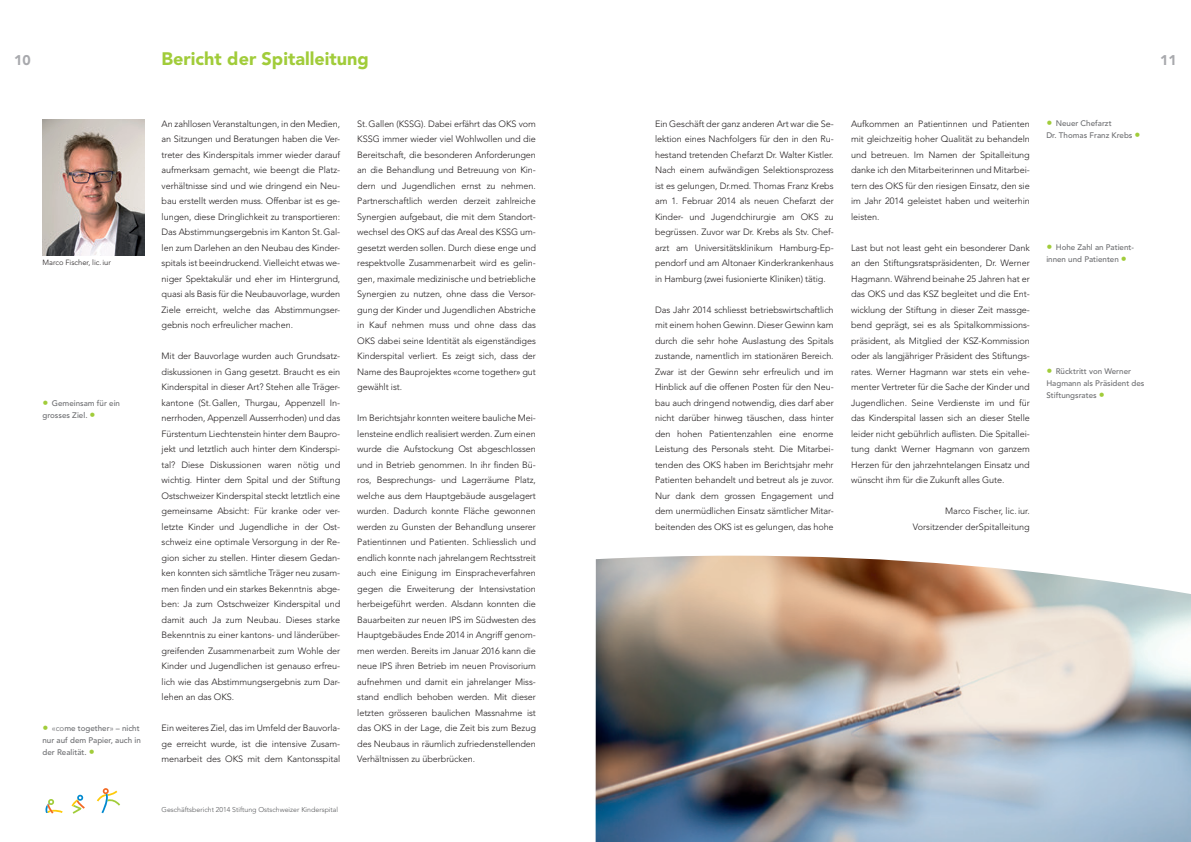
<style>
.page{position:relative;width:1191px;height:842px;background:#fff}
.page>*{position:absolute;margin:0;border:0;box-sizing:border-box;transform-origin:0 0}
.t1{font:900 18px "Avenir LT Std";color:#a1cc3a}
.t2{font:900 14px "Avenir LT Std";color:#a8a9ad}
.t3{font:300 9.1px/15.5px "Avenir LT Std";letter-spacing:-.01em;color:#231f20;text-align:justify}
.t4{font:500 8px/12px "Avenir LT Std";color:#6c6d70}
.t5{font:300 7.5px "Avenir LT Std";color:#231f20}
.t6{font:300 7px "Avenir LT Std";color:#57585a}
.s1{font-size:12px;color:#a1cc3a}
.s2{font-weight:400}
</style>
<div class="page">
<img style="left:43px;top:119px;width:102px;height:137px">
<svg style="left:45px;top:799px;width:18px;height:14px"></svg>
<svg style="left:72px;top:795px;width:13px;height:19px"></svg>
<svg style="left:97px;top:788px;width:23px;height:25px"></svg>
<img style="left:595px;top:556px;width:596px;height:286px">
<h1 class="t1" style="left:162px;top:47px;width:209px">Bericht der Spitalleitung</h1>
<h2 class="t2" style="left:14px;top:51px;width:18px">10</h2>
<h2 class="t2" style="left:1160px;top:51px;width:18px">11</h2>
<p class="t5" style="left:43px;top:258px;width:70px">Marco Fischer, lic.iur</p>
<p class="t4" style="left:43px;top:397px;width:79px"><span class="s1">•</span> Gemeinsam für ein grosses Ziel. <span class="s1">•</span></p>
<p class="t4" style="left:43px;top:722px;width:100px"><span class="s1">•</span> <span class="s2">«co</span>me together<span class="s2">»</span> – nicht nur auf dem Papier, auch in der Realität. <span class="s1">•</span></p>
<p class="t3" style="left:162px;top:116px;width:180px">An zahllosen Veranstaltungen, in den Medien, an Sitzungen und Beratungen haben die Ver&shy;treter des Kinderspitals immer wieder darauf aufmerksam gemacht, wie beengt die Platz&shy;verhältnisse sind und wie dringend ein Neu&shy;bau erstellt werden muss. Offenbar ist es ge&shy;lungen, diese Dringlichkeit zu transportieren:<br>Das Abstimmungsergebnis im Kanton St.Gal&shy;len zum Darlehen an den Neubau des Kinder&shy;spitals ist beeindruckend. Vielleicht etwas we&shy;niger Spektakulär und eher im Hintergrund, quasi als Basis für die Neubauvorlage, wurden Ziele erreicht, welche das Abstimmungser&shy;gebnis noch erfreulicher machen.</p>
<p class="t3" style="left:162px;top:348px;width:180px">Mit der Bauvorlage wurden auch Grundsatz&shy;diskussionen in Gang gesetzt. Braucht es ein Kinderspital in dieser Art? Stehen alle Träger&shy;kantone (St.Gallen, Thurgau, Appenzell In&shy;nerrhoden, Appenzell Ausserrhoden) und das Fürstentum Liechtenstein hinter dem Baupro&shy;jekt und letztlich auch hinter dem Kinderspi&shy;tal? Diese Diskussionen waren nötig und wichtig. Hinter dem Spital und der Stiftung Ostschweizer Kinderspital steckt letztlich eine gemeinsame Absicht: Für kranke oder ver&shy;letzte Kinder und Jugendliche in der Ost&shy;schweiz eine optimale Versorgung in der Re&shy;gion sicher zu stellen. Hinter diesem Gedan&shy;ken konnten sich sämtliche Träger neu zusam&shy;men finden und ein starkes Bekenntnis abge&shy;ben: Ja zum Ostschweizer Kinderspital und damit auch Ja zum Neubau. Dieses starke Bekenntnis zu einer kantons- und länderüber&shy;greifenden Zusammenarbeit zum Wohle der Kinder und Jugendlichen ist genauso erfreu&shy;lich wie das Abstimmungsergebnis zum Dar&shy;lehen an das OKS.</p>
<p class="t3" style="left:162px;top:720px;width:180px">Ein weiteres Ziel, das im Umfeld der Bauvorla&shy;ge erreicht wurde, ist die intensive Zusam&shy;menarbeit des OKS mit dem Kantonsspital</p>
<p class="t3" style="left:357px;top:116px;width:180px">St.Gallen (KSSG). Dabei erfährt das OKS vom KSSG immer wieder viel Wohlwollen und die Bereitschaft, die besonderen Anforderungen an die Behandlung und Betreuung von Kin&shy;dern und Jugendlichen ernst zu nehmen.<br>Partnerschaftlich werden derzeit zahlreiche Synergien aufgebaut, die mit dem Standort&shy;wechsel des OKS auf das Areal des KSSG um&shy;gesetzt werden sollen. Durch diese enge und respektvolle Zusammenarbeit wird es gelin&shy;gen, maximale medizinische und betriebliche Synergien zu nutzen, ohne dass die Versor&shy;gung der Kinder und Jugendlichen Abstriche in Kauf nehmen muss und ohne dass das OKS dabei seine Identität als eigenständiges Kinderspital verliert. Es zeigt sich, dass der Name des Bauprojektes <span class="s2">«</span>come together<span class="s2">»</span> gut gewählt ist.</p>
<p class="t3" style="left:357px;top:410px;width:180px">Im Berichtsjahr konnten weitere bauliche Mei&shy;lensteine endlich realisiert werden. Zum einen wurde die Aufstockung Ost abgeschlossen und in Betrieb genommen. In ihr finden Bü&shy;ros, Besprechungs- und Lagerräume Platz, welche aus dem Hauptgebäude ausgelagert wurden. Dadurch konnte Fläche gewonnen werden zu Gunsten der Behandlung unserer Patientinnen und Patienten. Schliesslich und endlich konnte nach jahrelangem Rechtsstreit auch eine Einigung im Einspracheverfahren gegen die Erweiterung der Intensivstation herbeigeführt werden. Alsdann konnten die Bauarbeiten zur neuen IPS im Südwesten des Hauptgebäudes Ende 2014 in Angriff genom&shy;men werden. Bereits im Januar 2016 kann die neue IPS ihren Betrieb im neuen Provisorium aufnehmen und damit ein jahrelanger Miss&shy;stand endlich behoben werden. Mit dieser letzten grösseren baulichen Massnahme ist das OKS in der Lage, die Zeit bis zum Bezug des Neubaus in räumlich zufriedenstellenden Verhältnissen zu überbrücken.</p>
<p class="t6" style="left:162px;top:806px;width:178px">Geschäftsbericht 2014 Stiftung Ostschweizer Kinderspital</p>
<p class="t3" style="left:655px;top:116px;width:180px">Ein Geschäft der ganz anderen Art war die Se&shy;lektion eines Nachfolgers für den in den Ru&shy;hestand tretenden Chefarzt Dr. Walter Kistler.<br>Nach einem aufwändigen Selektionsprozess ist es gelungen, Dr.med. Thomas Franz Krebs am 1. Februar 2014 als neuen Chefarzt der Kinder- und Jugendchirurgie am OKS zu begrüssen. Zuvor war Dr. Krebs als Stv. Chef&shy;arzt am Universitätsklinikum Hamburg-Ep&shy;pendorf und am Altonaer Kinderkrankenhaus in Hamburg (zwei fusionierte Kliniken) tätig.</p>
<p class="t3" style="left:655px;top:302px;width:180px">Das Jahr 2014 schliesst betriebswirtschaftlich mit einem hohen Gewinn. Dieser Gewinn kam durch die sehr hohe Auslastung des Spitals zustande, namentlich im stationären Bereich.<br>Zwar ist der Gewinn sehr erfreulich und im Hinblick auf die offenen Posten für den Neu&shy;bau auch dringend notwendig, dies darf aber nicht darüber hinweg täuschen, dass hinter den hohen Patientenzahlen eine enorme Leistung des Personals steht. Die Mitarbei&shy;tenden des OKS haben im Berichtsjahr mehr Patienten behandelt und betreut als je zuvor.<br>Nur dank dem grossen Engagement und dem unermüdlichen Einsatz sämtlicher Mitar&shy;beitenden des OKS ist es gelungen, das hohe</p>
<p class="t3" style="left:851px;top:116px;width:180px">Aufkommen an Patientinnen und Patienten mit gleichzeitig hoher Qualität zu behandeln und betreuen. Im Namen der Spitalleitung danke ich den Mitarbeiterinnen und Mitarbei&shy;tern des OKS für den riesigen Einsatz, den sie im Jahr 2014 geleistet haben und weiterhin leisten.</p>
<p class="t3" style="left:851px;top:240px;width:180px">Last but not least geht ein besonderer Dank an den Stiftungsratspräsidenten, Dr. Werner Hagmann. Während beinahe 25 Jahren hat er das OKS und das KSZ begleitet und die Ent&shy;wicklung der Stiftung in dieser Zeit massge&shy;bend geprägt, sei es als Spitalkommissions&shy;präsident, als Mitglied der KSZ-Kommission oder als langjähriger Präsident des Stiftungs&shy;rates. Werner Hagmann war stets ein vehe&shy;menter Vertreter für die Sache der Kinder und Jugendlichen. Seine Verdienste im und für das Kinderspital lassen sich an dieser Stelle leider nicht gebührlich auflisten. Die Spitallei&shy;tung dankt Werner Hagmann von ganzem Herzen für den jahrzehntelangen Einsatz und wünscht ihm für die Zukunft alles Gute.</p>
<p class="t3" style="left:912px;top:503px;width:118px;text-align:right">Marco Fischer, lic. iur.<br>Vorsitzender derSpitalleitung</p>
<p class="t4" style="left:1046px;top:118px;width:96px"><span class="s1">•</span> Neuer Chefarzt<br>Dr. Thomas Franz Krebs <span class="s1">•</span></p>
<p class="t4" style="left:1046px;top:241px;width:89px"><span class="s1">•</span> Hohe Zahl an Patient&shy;innen und Patienten <span class="s1">•</span></p>
<p class="t4" style="left:1046px;top:366px;width:100px"><span class="s1">•</span> Rücktritt von Werner<br>Hagmann als Präsident des<br>Stiftungsrates <span class="s1">•</span></p>
</div>
